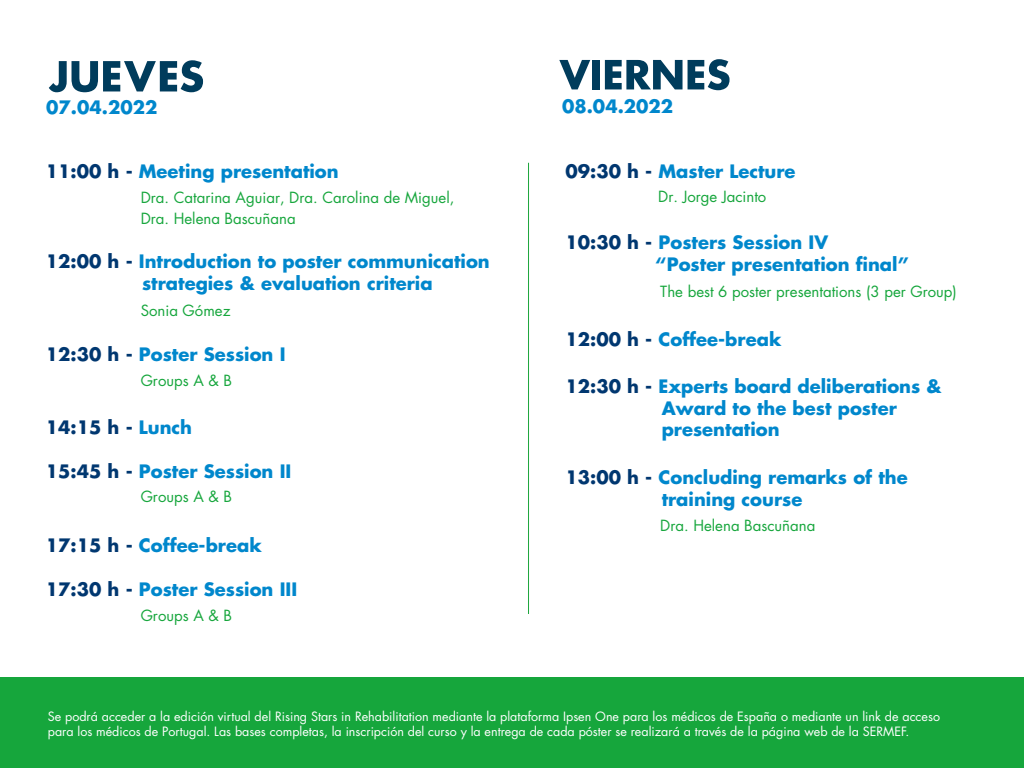
<style>
.page{position:relative;width:1024px;height:768px;background:#fff}
.page>*{position:absolute;margin:0;border:0;box-sizing:border-box;transform-origin:0 0}
.t1{font:700 18px/21.6px "Futura Std";color:#0087cc}
.t2{font:700 18px "Futura Std";color:#003770}
.t3{font:15px/21px "Futura Std";color:#16a63c}
.t4{font:12.5px/15px "Futura Std";color:#fff}
.s1{color:#003770}
.s2{color:#0087cc}
</style>
<div class="page">
<svg style="left:559px;top:60px;width:31px;height:29px"></svg>
<div style="left:592px;top:60px;width:8px;height:29px;background:#003c5c"></div>
<svg style="left:605px;top:59px;width:125px;height:31px"></svg>
<svg style="left:49px;top:60px;width:154px;height:32px"></svg>
<div style="left:0;top:677px;width:1024px;height:91px;background:#16a63c"></div>
<hr style="left:528px;top:163px;width:1px;height:451px;background:#1ca63c">
<p class="t1" style="left:46px;top:97px;width:113px">07.04.2022</p>
<p class="t1" style="left:562px;top:95px;width:113px">08.04.2022</p>
<p class="t1" style="left:46px;top:160px;width:294px"><span class="s1">11:00 h -</span> Meeting presentation</p>
<p class="t3" style="left:141px;top:187px;width:315px">Dra. Catarina Aguiar, Dra. Carolina de Miguel,<br>Dra. Helena Bascuñana</p>
<p class="t1" style="left:142px;top:251px;width:349px;text-indent:-96px"><span class="s1">12:00 h -</span> Introduction to poster communication strategies &amp; evaluation criteria</p>
<p class="t3" style="left:141px;top:300px;width:91px">Sonia Gómez</p>
<p class="t1" style="left:46px;top:344px;width:241px"><span class="s1">12:30 h -</span> Poster Session I</p>
<p class="t3" style="left:141px;top:370px;width:93px">Groups A &amp; B</p>
<p class="t2" style="left:46px;top:415px;width:148px">14:15 h - <span class="s2">Lunch</span></p>
<p class="t1" style="left:46px;top:460px;width:247px"><span class="s1">15:45 h -</span> Poster Session II</p>
<p class="t3" style="left:141px;top:487px;width:93px">Groups A &amp; B</p>
<p class="t1" style="left:46px;top:535px;width:217px"><span class="s1">17:15 h -</span> Coffee-break</p>
<p class="t1" style="left:46px;top:578px;width:253px"><span class="s1">17:30 h -</span> Poster Session III</p>
<p class="t3" style="left:141px;top:605px;width:93px">Groups A &amp; B</p>
<p class="t1" style="left:566px;top:160px;width:232px"><span class="s1">09:30 h -</span> Master Lecture</p>
<p class="t3" style="left:658px;top:186px;width:110px">Dr. Jorge Jacinto</p>
<p class="t1" style="left:656px;top:232px;width:255px;text-indent:-90px"><span class="s1">10:30 h -</span> Posters Session IV<br>“Poster presentation final”</p>
<p class="t3" style="left:660px;top:281px;width:298px">The best 6 poster presentations (3 per Group)</p>
<p class="t1" style="left:566px;top:328px;width:217px"><span class="s1">12:00 h -</span> Coffee-break</p>
<p class="t1" style="left:662px;top:375px;width:282px;text-indent:-96px"><span class="s1">12:30 h -</span> Experts board deliberations &amp;<br>Award to the best poster presentation</p>
<p class="t1" style="left:566px;top:466px;width:344px;text-align:center"><span class="s1">13:00 h -</span> Concluding remarks of the training course</p>
<p class="t3" style="left:660px;top:515px;width:157px">Dra. Helena Bascuñana</p>
<p class="t4" style="left:48px;top:709px;width:894px">Se podrá acceder a la edición virtual del Rising Stars in Rehabilitation mediante la plataforma Ipsen One para los médicos de España o mediante un link de acceso para los médicos de Portugal. Las bases completas, la inscripción del curso y la entrega de cada póster se realizará a través de la página web de la SERMEF.</p>
</div>
